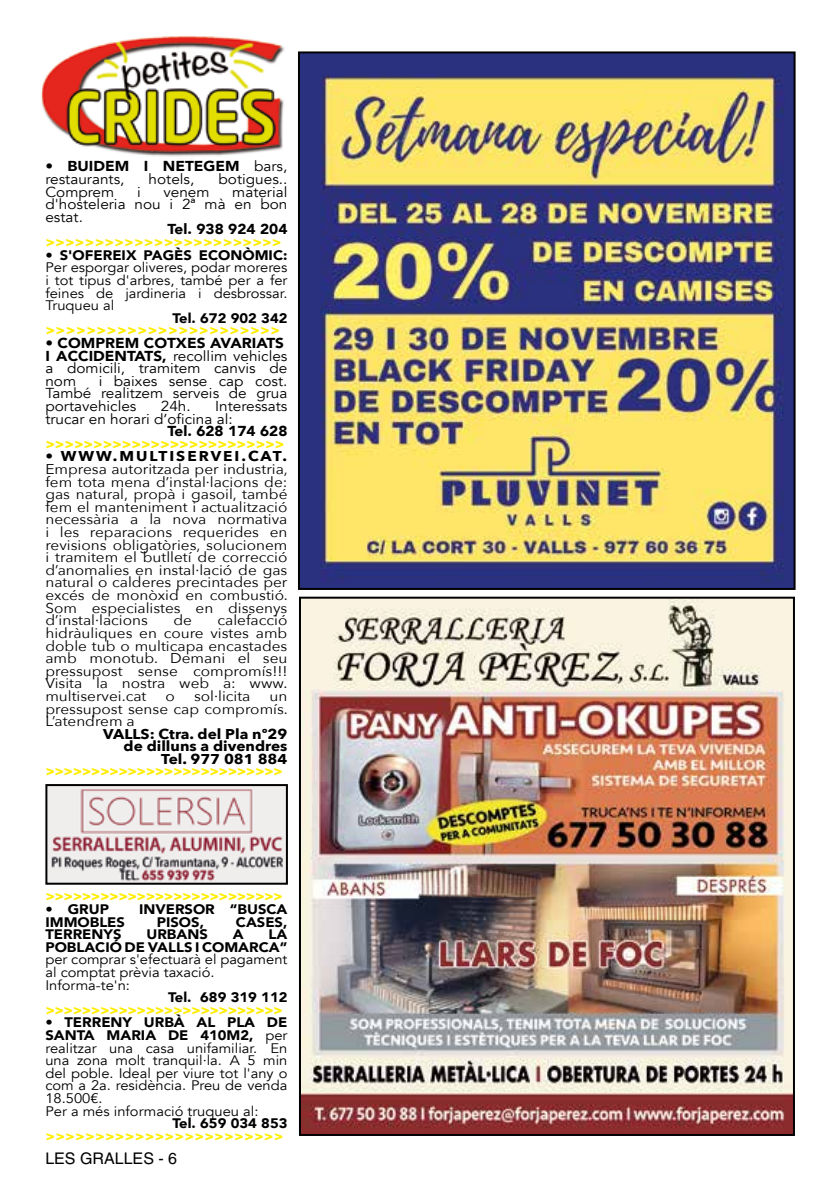
<style>
.page{position:relative;width:840px;height:1191px;background:#fff}
.page>*{position:absolute;margin:0;border:0;box-sizing:border-box;transform-origin:0 0}
.t1{font:16px "Helvetica";color:#000}
.t2{font:900 14.6px "Avenir";color:#ffed00}
.t3{font:14.4px/12.6px "Avenir";color:#000;scale:1.07 1}
.t4{font:900 14.4px "Avenir";color:#000;scale:1.07 1}
.t5{font:900 14.4px "Avenir";color:#ffed00}
.t6{font:14.2px/12.6px "Avenir Next";color:#000;text-align:justify;scale:1.08 1}
.t7{font:900 14.2px "Avenir";color:#ffed00}
.t8{font:700 14.2px/12.6px "Avenir Next";color:#000;text-align:right;scale:1.08 1}
.t9{font:700 14.2px "Avenir Next";letter-spacing:.13em;color:#000;scale:1.08 1}
.t10{font:13.8px/12.6px "Avenir";color:#000;scale:1.07 1}
.t11{font:900 13.8px/12.6px "Avenir";color:#000;text-align:right;scale:1.07 1}
.t12{font:900 13.8px "Avenir";color:#ffed00;scale:1.08 1}
.s1{font-weight:900}
</style>
<div class="page">
<img style="left:302px;top:599px;width:489px;height:534px">
<div style="left:299px;top:596px;width:495px;height:540px;border:2px solid #000"></div>
<img style="left:41px;top:36px;width:244px;height:121px">
<img style="left:48px;top:787px;width:237px;height:94px">
<div style="left:45px;top:784px;width:243px;height:100px;border:2px solid #000"></div>
<img style="left:301px;top:54px;width:491px;height:533px">
<div style="left:298px;top:51px;width:497px;height:539px;border:2px solid #000"></div>
<p class="t3" style="left:45px;top:160px;width:227px"><span class="s1">• BUIDEM I NETEGEM</span> bars, restaurants,</p>
<p class="t3" style="left:148px;top:173px;width:44px">hotels,</p>
<p class="t3" style="left:218px;top:173px;width:66px">botigues..</p>
<p class="t3" style="left:45px;top:186px;width:227px;text-align:justify;text-indent:187px">material d'hosteleria nou i 2ª mà en bon estat.</p>
<p class="t4" style="left:167px;top:217px;width:114px">Tel. 938 924 204</p>
<p class="t7" style="left:45px;top:230px;width:237px">&gt;&gt;&gt;&gt;&gt;&gt;&gt;&gt;&gt;&gt;&gt;&gt;&gt;&gt;&gt;&gt;&gt;&gt;&gt;&gt;&gt;&gt;&gt;&gt;</p>
<p class="t11" style="left:45px;top:248px;width:227px">• S'OFEREIX PAGÈS ECONÒMIC:</p>
<p class="t10" style="left:45px;top:261px;width:227px;text-align:justify">Per esporgar oliveres, podar moreres i tot tipus d'arbres, també per a fer feines de jardineria i desbrossar.<br>Truqueu al</p>
<p class="t11" style="left:172px;top:311px;width:109px">Tel. 672 902 342</p>
<p class="t5" style="left:45px;top:318px;width:236px">&gt;&gt;&gt;&gt;&gt;&gt;&gt;&gt;&gt;&gt;&gt;&gt;&gt;&gt;&gt;&gt;&gt;&gt;&gt;&gt;&gt;&gt;&gt;</p>
<p class="t3" style="left:45px;top:337px;width:227px"><span class="s1">• COMPREM COTXES AVARIATS<br>I ACCIDENTATS,</span> recollim vehicles a domicili, tramitem canvis de nom</p>
<p class="t3" style="left:45px;top:186px;width:66px">Comprem</p>
<p class="t3" style="left:137px;top:186px;width:5px">i</p>
<p class="t3" style="left:163px;top:186px;width:45px">venem</p>
<p class="t3" style="left:45px;top:375px;width:227px;text-align:justify;text-indent:53px">i baixes sense cap cost.<br>També realitzem serveis de grua portavehicles</p>
<p class="t3" style="left:161px;top:400px;width:29px">24h.</p>
<p class="t3" style="left:45px;top:400px;width:227px;text-indent:170px">Interessats trucar en horari d’oficina al:</p>
<p class="t4" style="left:167px;top:419px;width:114px">Tel. 628 174 628</p>
<p class="t2" style="left:45px;top:431px;width:241px">&gt;&gt;&gt;&gt;&gt;&gt;&gt;&gt;&gt;&gt;&gt;&gt;&gt;&gt;&gt;&gt;&gt;&gt;&gt;&gt;&gt;&gt;&gt;&gt;&gt;</p>
<p class="t9" style="left:45px;top:444px;width:225px">• WWW.MULTISERVEI.CAT.</p>
<p class="t6" style="left:45px;top:462px;width:226px">Empresa autoritzada per industria, fem tota mena d’instal·lacions de: gas natural, propà i gasoil, també fem el manteniment i actualització necessària a la nova normativa i les reparacions requerides en revisions obligatòries, solucionem i tramitem el butlletí de correcció d’anomalies en instal·lació de gas natural o calderes precintades per excés de monòxid en combustió.<br>Som especialistes en dissenys d’instal·lacions</p>
<p class="t6" style="left:45px;top:613px;width:225px;text-indent:172px">calefacció hidràuliques en coure vistes amb doble tub o multicapa encastades amb monotub. Demani el seu pressupost sense compromís!!!<br>Visita la nostra web a: www. multiservei.cat</p>
<p class="t6" style="left:173px;top:613px;width:19px">de</p>
<p class="t6" style="left:165px;top:689px;width:10px">o</p>
<p class="t6" style="left:194px;top:689px;width:54px">sol·licita</p>
<p class="t6" style="left:45px;top:689px;width:226px;text-indent:224px">un pressupost sense cap compromís.<br>L’atendrem a</p>
<p class="t8" style="left:103px;top:727px;width:172px">VALLS: Ctra. del Pla nº29 de dilluns a divendres<br>Tel. 977 081 884</p>
<p class="t7" style="left:45px;top:759px;width:239px">&gt;&gt;&gt;&gt;&gt;&gt;&gt;&gt;&gt;&gt;&gt;&gt;&gt;&gt;&gt;&gt;&gt;&gt;&gt;&gt;&gt;&gt;&gt;&gt;&gt;&gt;</p>
<p class="t7" style="left:45px;top:884px;width:239px">&gt;&gt;&gt;&gt;&gt;&gt;&gt;&gt;&gt;&gt;&gt;&gt;&gt;&gt;&gt;&gt;&gt;&gt;&gt;&gt;&gt;&gt;&gt;&gt;&gt;&gt;</p>
<p class="t11" style="left:45px;top:902px;width:61px">• GRUP</p>
<p class="t11" style="left:139px;top:902px;width:140px">INVERSOR “BUSCA</p>
<p class="t11" style="left:45px;top:915px;width:76px">IMMOBLES</p>
<p class="t11" style="left:157px;top:915px;width:46px">PISOS,</p>
<p class="t11" style="left:236px;top:915px;width:50px">CASES,</p>
<p class="t11" style="left:45px;top:927px;width:73px">TERRENYS</p>
<p class="t11" style="left:146px;top:927px;width:59px">URBANS</p>
<p class="t11" style="left:233px;top:927px;width:12px">A</p>
<p class="t11" style="left:45px;top:927px;width:227px">LA<br>POBLACIÓ DE VALLS I COMARCA”</p>
<p class="t10" style="left:45px;top:953px;width:227px">per comprar s'efectuarà el pagament al comptat prèvia taxació.<br>Informa-te'n:</p>
<p class="t11" style="left:168px;top:990px;width:113px">Tel. 689 319 112</p>
<p class="t7" style="left:45px;top:997px;width:239px">&gt;&gt;&gt;&gt;&gt;&gt;&gt;&gt;&gt;&gt;&gt;&gt;&gt;&gt;&gt;&gt;&gt;&gt;&gt;&gt;&gt;&gt;&gt;&gt;&gt;&gt;</p>
<p class="t10" style="left:45px;top:1016px;width:227px"><span class="s1">• TERRENY URBÀ AL PLA DE<br>SANTA MARIA DE 410M2,</span> per realitzar una casa unifamiliar. En una zona molt tranquil·la. A 5 min del poble. Ideal per viure tot l'any o com a 2a. residència. Preu de venda<br>18.500€.<br>Per a més informació truqueu al:</p>
<p class="t11" style="left:172px;top:1116px;width:109px">Tel. 659 034 853</p>
<p class="t12" style="left:45px;top:1124px;width:222px">&gt;&gt;&gt;&gt;&gt;&gt;&gt;&gt;&gt;&gt;&gt;&gt;&gt;&gt;&gt;&gt;&gt;&gt;&gt;&gt;&gt;&gt;&gt;&gt;</p>
<p class="t1" style="left:45px;top:1149px;width:133px">LES GRALLES - 6</p>
</div>
